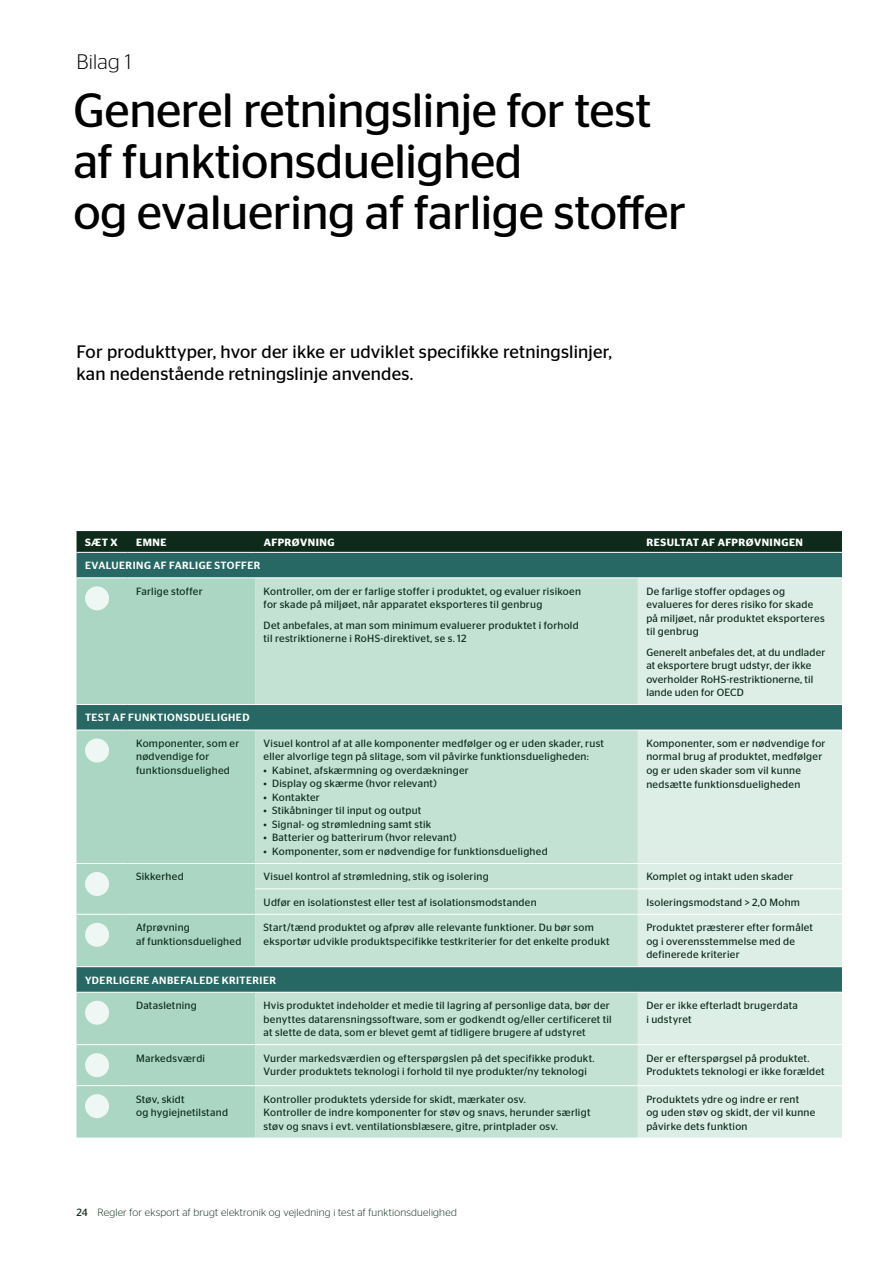
<style>
.page{position:relative;width:893px;height:1263px;background:#fff}
.page>*{position:absolute;margin:0;border:0;box-sizing:border-box;transform-origin:0 0}
.t1{font:48px/51px "Stag Sans";letter-spacing:-.01em;color:#000}
.t2{font:300 21px "Stag Sans";letter-spacing:.01em;color:#000}
.t3{font:18px/22.5px "Stag Sans";letter-spacing:.01em;color:#000}
.t4{font:10.5px/13.5px "Stag Sans";letter-spacing:.025em;color:#0d2a1b}
.t5{font:500 10.5px "Stag Sans";letter-spacing:.04em;color:#fff}
.t6{font:300 10.5px "Stag Sans";letter-spacing:.02em;color:#0d2a1b}
.t7{font:600 10.5px "Stag Sans";letter-spacing:.045em;color:#fff}
.s1{font-weight:400}
</style>
<div class="page">
<svg style="left:77px;top:531px;width:765px;height:21px;background:#0f2c1d"></svg>
<div style="left:77px;top:553px;width:765px;height:24px;background:#276864"></div>
<svg style="left:77px;top:578px;width:178px;height:560px;background:#9eccba"></svg>
<svg style="left:255px;top:578px;width:383px;height:560px;background:#b5d7ca"></svg>
<svg style="left:638px;top:578px;width:204px;height:560px;background:#cce2da"></svg>
<hr style="left:77px;top:704px;width:51px;height:1px;background:#fff">
<hr style="left:128px;top:704px;width:127px;height:1px;background:#fff">
<hr style="left:255px;top:704px;width:383px;height:1px;background:#fff">
<hr style="left:638px;top:704px;width:204px;height:1px;background:#fff">
<hr style="left:77px;top:730px;width:51px;height:1px;background:#fff">
<hr style="left:128px;top:730px;width:127px;height:1px;background:#fff">
<hr style="left:255px;top:730px;width:383px;height:1px;background:#fff">
<hr style="left:638px;top:730px;width:204px;height:1px;background:#fff">
<hr style="left:255px;top:888px;width:383px;height:1px;background:#fff">
<hr style="left:638px;top:888px;width:204px;height:1px;background:#fff">
<hr style="left:77px;top:914px;width:51px;height:1px;background:#fff">
<hr style="left:128px;top:914px;width:127px;height:1px;background:#fff">
<hr style="left:255px;top:914px;width:383px;height:1px;background:#fff">
<hr style="left:638px;top:914px;width:204px;height:1px;background:#fff">
<hr style="left:77px;top:966px;width:51px;height:1px;background:#fff">
<hr style="left:128px;top:966px;width:127px;height:1px;background:#fff">
<hr style="left:255px;top:966px;width:383px;height:1px;background:#fff">
<hr style="left:638px;top:966px;width:204px;height:1px;background:#fff">
<hr style="left:77px;top:992px;width:51px;height:1px;background:#fff">
<hr style="left:128px;top:992px;width:127px;height:1px;background:#fff">
<hr style="left:255px;top:992px;width:383px;height:1px;background:#fff">
<hr style="left:638px;top:992px;width:204px;height:1px;background:#fff">
<hr style="left:77px;top:1044px;width:51px;height:1px;background:#fff">
<hr style="left:128px;top:1044px;width:127px;height:1px;background:#fff">
<hr style="left:255px;top:1044px;width:383px;height:1px;background:#fff">
<hr style="left:638px;top:1044px;width:204px;height:1px;background:#fff">
<hr style="left:77px;top:1085px;width:51px;height:1px;background:#fff">
<hr style="left:128px;top:1085px;width:127px;height:1px;background:#fff">
<hr style="left:255px;top:1085px;width:383px;height:1px;background:#fff">
<hr style="left:638px;top:1085px;width:204px;height:1px;background:#fff">
<hr style="left:77px;top:863px;width:51px;height:1px;background:#fff">
<hr style="left:128px;top:863px;width:127px;height:1px;background:#fff">
<hr style="left:255px;top:863px;width:383px;height:1px;background:#fff">
<hr style="left:638px;top:863px;width:204px;height:1px;background:#fff">
<div style="left:85px;top:586px;width:24px;height:24px;background:#eef7f3;border-radius:50%"></div>
<div style="left:85px;top:738px;width:24px;height:24px;background:#eef7f3;border-radius:50%"></div>
<div style="left:85px;top:872px;width:24px;height:24px;background:#eef7f3;border-radius:50%"></div>
<div style="left:85px;top:923px;width:24px;height:24px;background:#eef7f3;border-radius:50%"></div>
<div style="left:85px;top:1001px;width:24px;height:24px;background:#eef7f3;border-radius:50%"></div>
<div style="left:85px;top:1053px;width:24px;height:24px;background:#eef7f3;border-radius:50%"></div>
<div style="left:85px;top:1094px;width:24px;height:24px;background:#eef7f3;border-radius:50%"></div>
<h2 class="t2" style="left:77px;top:50px;width:56px">Bilag 1</h2>
<h1 class="t1" style="left:73px;top:84px;width:614px">Generel retningslinje for test af funktionsduelighed<br>og evaluering af farlige stoffer</h1>
<h3 class="t3" style="left:77px;top:340px;width:537px">For produkttyper, hvor der ikke er udviklet specifikke retningslinjer, kan nedenstående retningslinje anvendes.</h3>
<p class="t7" style="left:85px;top:536px;width:34px">SÆT X</p>
<p class="t7" style="left:136px;top:536px;width:32px">EMNE</p>
<p class="t7" style="left:264px;top:536px;width:72px">AFPRØVNING</p>
<p class="t7" style="left:646px;top:536px;width:158px">RESULTAT AF AFPRØVNINGEN</p>
<p class="t5" style="left:85px;top:559px;width:177px">EVALUERING AF FARLIGE STOFFER</p>
<p class="t4" style="left:136px;top:584px;width:68px">Farlige stoffer</p>
<p class="t4" style="left:264px;top:584px;width:319px">Kontroller, om der er farlige stoffer i produktet, og evaluer risikoen for skade på miljøet, når apparatet eksporteres til genbrug</p>
<p class="t4" style="left:264px;top:618px;width:317px">Det anbefales, at man som minimum evaluerer produktet i forhold til restriktionerne i RoHS-direktivet, se s. 12</p>
<p class="t4" style="left:646px;top:584px;width:180px">De farlige stoffer opdages og evalueres for deres risiko for skade på miljøet, når produktet eksporteres til genbrug</p>
<p class="t4" style="left:646px;top:645px;width:181px">Generelt anbefales det, at du undlader at eksportere brugt udstyr, der ikke overholder RoHS-restriktionerne, til lande uden for OECD</p>
<p class="t5" style="left:85px;top:712px;width:166px">TEST AF FUNKTIONSDUELIGHED</p>
<p class="t4" style="left:136px;top:736px;width:105px">Komponenter, som er nødvendige for funktionsduelighed</p>
<p class="t4" style="left:264px;top:736px;width:342px">Visuel kontrol af at alle komponenter medfølger og er uden skader, rust eller alvorlige tegn på slitage, som vil påvirke funktionsdueligheden:</p>
<p class="t4" style="left:264px;top:763px;width:207px">• Kabinet, afskærmning og overdækninger</p>
<p class="t4" style="left:264px;top:777px;width:175px">• Display og skærme (hvor relevant)</p>
<p class="t4" style="left:264px;top:790px;width:58px">• Kontakter</p>
<p class="t4" style="left:264px;top:804px;width:159px">• Stikåbninger til input og output</p>
<p class="t4" style="left:264px;top:817px;width:169px">• Signal- og strømledning samt stik</p>
<p class="t4" style="left:264px;top:831px;width:194px">• Batterier og batterirum (hvor relevant)</p>
<p class="t4" style="left:264px;top:844px;width:286px">• Komponenter, som er nødvendige for funktionsduelighed</p>
<p class="t4" style="left:646px;top:736px;width:181px">Komponenter, som er nødvendige for normal brug af produktet, medfølger og er uden skader som vil kunne nedsætte funktionsdueligheden</p>
<p class="t4" style="left:136px;top:870px;width:49px">Sikkerhed</p>
<p class="t4" style="left:264px;top:870px;width:227px">Visuel kontrol af strømledning, stik og isolering</p>
<p class="t4" style="left:646px;top:870px;width:149px">Komplet og intakt uden skader</p>
<p class="t4" style="left:264px;top:895px;width:275px">Udfør en isolationstest eller test af isolationsmodstanden</p>
<p class="t4" style="left:646px;top:895px;width:155px">Isoleringsmodstand &gt; 2,0 Mohm</p>
<p class="t4" style="left:136px;top:921px;width:107px">Afprøvning<br>af funktionsduelighed</p>
<p class="t4" style="left:264px;top:921px;width:347px">Start/tænd produktet og afprøv alle relevante funktioner. Du bør som eksportør udvikle produktspecifikke testkriterier for det enkelte produkt</p>
<p class="t4" style="left:646px;top:921px;width:168px">Produktet præsterer efter formålet og i overensstemmelse med de definerede kriterier</p>
<p class="t5" style="left:85px;top:974px;width:192px">YDERLIGERE ANBEFALEDE KRITERIER</p>
<p class="t4" style="left:136px;top:999px;width:62px">Datasletning</p>
<p class="t4" style="left:264px;top:999px;width:350px">Hvis produktet indeholder et medie til lagring af personlige data, bør der benyttes datarensningssoftware, som er godkendt og/eller certificeret til at slette de data, som er blevet gemt af tidligere brugere af udstyret</p>
<p class="t4" style="left:646px;top:999px;width:153px">Der er ikke efterladt brugerdata i udstyret</p>
<p class="t4" style="left:136px;top:1051px;width:71px">Markedsværdi</p>
<p class="t4" style="left:264px;top:1051px;width:332px">Vurder markedsværdien og efterspørgslen på det specifikke produkt.<br>Vurder produktets teknologi i forhold til nye produkter/ny teknologi</p>
<p class="t4" style="left:646px;top:1051px;width:180px">Der er efterspørgsel på produktet.<br>Produktets teknologi er ikke forældet</p>
<p class="t4" style="left:136px;top:1092px;width:93px">Støv, skidt<br>og hygiejnetilstand</p>
<p class="t4" style="left:264px;top:1092px;width:328px">Kontroller produktets yderside for skidt, mærkater osv.<br>Kontroller de indre komponenter for støv og snavs, herunder særligt støv og snavs i evt. ventilationsblæsere, gitre, printplader osv.</p>
<p class="t4" style="left:646px;top:1092px;width:171px">Produktets ydre og indre er rent<br>og uden støv og skidt, der vil kunne påvirke dets funktion</p>
<p class="t6" style="left:77px;top:1206px;width:382px"><span class="s1">24</span> Regler for eksport af brugt elektronik og vejledning i test af funktionsduelighed</p>
</div>
